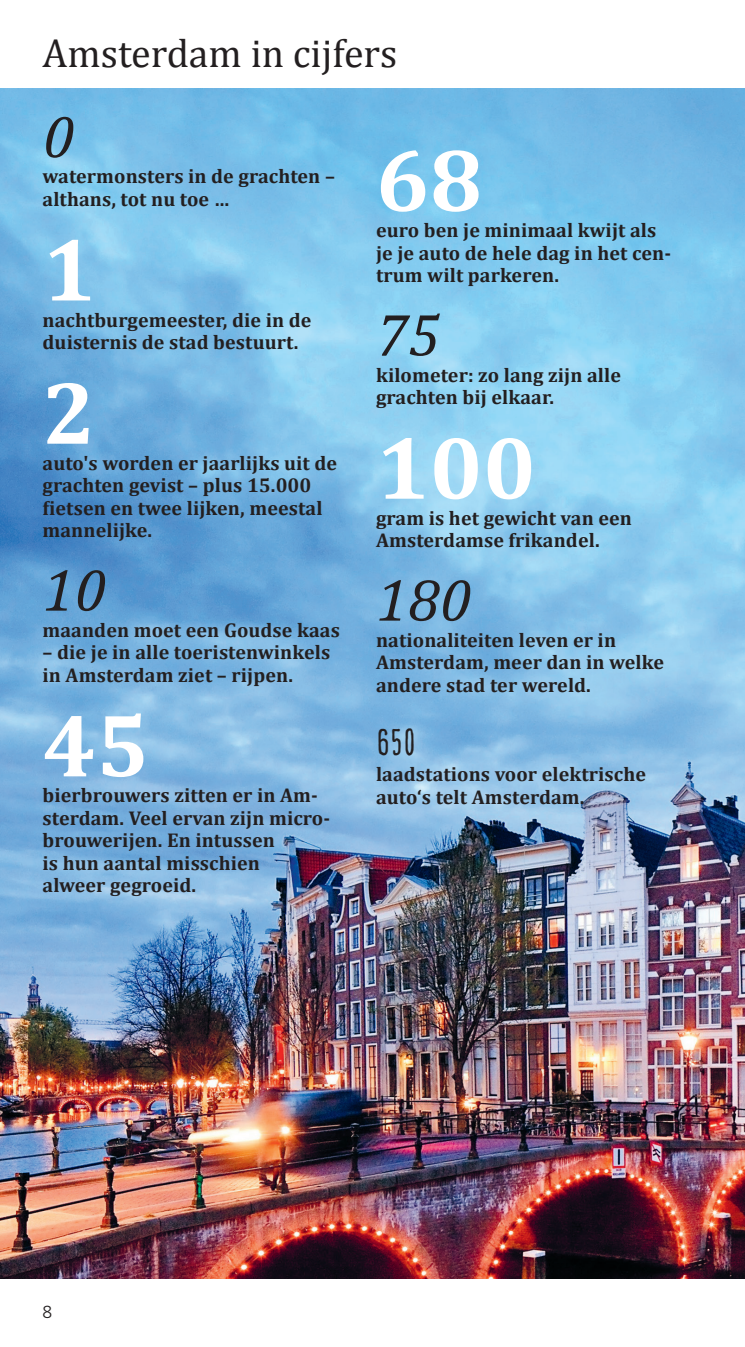
<style>
.page{position:relative;width:745px;height:1347px;background:#fff}
.page>*{position:absolute;margin:0;border:0;box-sizing:border-box;transform-origin:0 0}
.InZahlen_Zahlen_Größ{font:700 90px "Cambria";color:#fff}
.InZahlen_Zahlen_Größ-2{font:italic 60px "Cambria";color:#231f20}
.Headline{font:40px "Cambria";color:#231f20}
.InZahlen_Zahlen_Größ-3{font:40px "Goodlife Sans Condensed";color:#231f20}
.InZahlen_Zahlen_Text{font:700 20px/22.5px "Cambria";letter-spacing:.005em;color:#231f20}
.Pagina{font:300 17.5px "DM Frutiger LT Pro 45";color:#231f20}
</style>
<div class="page">
<img style="left:0;top:89px;width:744px;height:1189px">
<p class="Headline" style="left:43px;top:29px;width:356px">Amsterdam in cijfers</p>
<p class="InZahlen_Zahlen_Größ-2" style="left:43px;top:94px;width:33px">0</p>
<p class="InZahlen_Zahlen_Text" style="left:43px;top:165px;width:294px">watermonsters in de grachten – althans, tot nu toe …</p>
<p class="InZahlen_Zahlen_Größ" style="left:43px;top:206px;width:55px">1</p>
<p class="InZahlen_Zahlen_Text" style="left:43px;top:308px;width:270px">nachtburgemeester, die in de duisternis de stad bestuurt.</p>
<p class="InZahlen_Zahlen_Größ" style="left:43px;top:349px;width:55px">2</p>
<p class="InZahlen_Zahlen_Text" style="left:43px;top:451px;width:296px">auto's worden er jaarlijks uit de grachten gevist – plus 15.000 fietsen en twee lijken, meestal mannelijke.</p>
<p class="InZahlen_Zahlen_Größ-2" style="left:43px;top:548px;width:65px">10</p>
<p class="InZahlen_Zahlen_Text" style="left:43px;top:618px;width:299px">maanden moet een Goudse kaas</p>
<p class="InZahlen_Zahlen_Text" style="left:43px;top:640px;width:289px">– die je in alle toeristenwinkels in Amsterdam ziet – rijpen.</p>
<p class="InZahlen_Zahlen_Größ" style="left:43px;top:682px;width:108px">45</p>
<p class="InZahlen_Zahlen_Text" style="left:43px;top:783px;width:289px">bierbrouwers zitten er in Am&shy;sterdam. Veel ervan zijn micro&shy;brouwerijen. En intussen<br>is hun aantal misschien<br>alweer gegroeid.</p>
<p class="InZahlen_Zahlen_Größ" style="left:376px;top:117px;width:108px">68</p>
<p class="InZahlen_Zahlen_Text" style="left:376px;top:218px;width:296px">euro ben je minimaal kwijt als je je auto de hele dag in het cen&shy;trum wilt parkeren.</p>
<p class="InZahlen_Zahlen_Größ-2" style="left:376px;top:293px;width:65px">75</p>
<p class="InZahlen_Zahlen_Text" style="left:376px;top:363px;width:246px">kilometer: zo lang zijn alle grachten bij elkaar.</p>
<p class="InZahlen_Zahlen_Größ" style="left:376px;top:404px;width:161px">100</p>
<p class="InZahlen_Zahlen_Text" style="left:376px;top:506px;width:257px">gram is het gewicht van een<br>Amsterdamse frikandel.</p>
<p class="InZahlen_Zahlen_Größ-2" style="left:376px;top:558px;width:97px">180</p>
<p class="InZahlen_Zahlen_Text" style="left:376px;top:628px;width:289px">nationaliteiten leven er in<br>Amsterdam, meer dan in welke andere stad ter wereld.</p>
<p class="InZahlen_Zahlen_Größ-3" style="left:376px;top:720px;width:41px">650</p>
<p class="InZahlen_Zahlen_Text" style="left:376px;top:762px;width:271px">laadstations voor elektrische auto‘s telt Amsterdam.</p>
<p class="Pagina" style="left:43px;top:1301px;width:11px">8</p>
</div>
